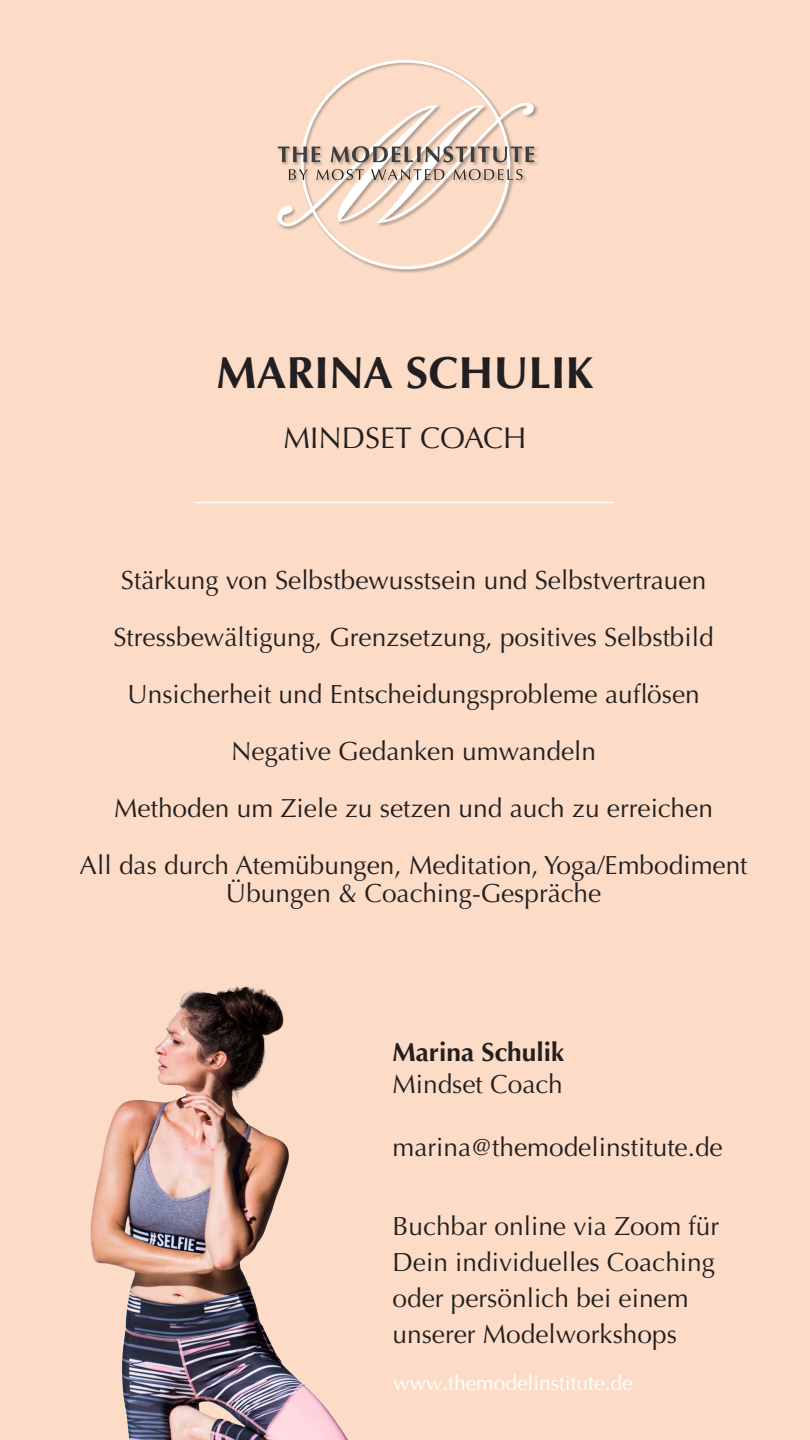
<style>
.page{position:relative;width:810px;height:1440px;background:#fcdcc6}
.page>*{position:absolute;margin:0;border:0;box-sizing:border-box;transform-origin:0 0}
.t1{font:700 45px "Optima";color:#231f20}
.t2{font:30px "Optima";color:#231f20}
.t3{font:26.25px/36px "Optima";color:#231f20}
.t4{font:700 26.25px "Optima";color:#231f20}
.t5{font:21px "Optima";color:#fff}
</style>
<div class="page">
<div style="left:277px;top:59px;width:262px;height:215px;background:#231f20;opacity:.35"></div>
<svg style="left:277px;top:97px;width:262px;height:134px"></svg>
<hr style="left:196px;top:502px;width:418px;height:1px;background:#fff">
<img style="left:90px;top:986px;width:258px;height:454px">
<p class="t1" style="left:217px;top:346px;width:378px">MARINA SCHULIK</p>
<p class="t2" style="left:283px;top:421px;width:245px">MINDSET COACH</p>
<p class="t3" style="left:121px;top:562px;width:587px">Stärkung von Selbstbewusstsein und Selbstvertrauen</p>
<p class="t3" style="left:113px;top:619px;width:602px">Stressbewältigung, Grenzsetzung, positives Selbstbild</p>
<p class="t3" style="left:127px;top:676px;width:574px">Unsicherheit und Entscheidungsprobleme auflösen</p>
<p class="t3" style="left:231px;top:733px;width:366px">Negative Gedanken umwandeln</p>
<p class="t3" style="left:114px;top:790px;width:600px">Methoden um Ziele zu setzen und auch zu erreichen</p>
<p class="t3" style="left:80px;top:851px;width:669px;line-height:28.5px;text-align:center">All das durch Atemübungen, Meditation, Yoga/Embodiment<br>Übungen &amp; Coaching-Gespräche</p>
<p class="t4" style="left:393px;top:1037px;width:173px">Marina Schulik</p>
<p class="t3" style="left:393px;top:1066px;width:172px">Mindset Coach</p>
<p class="t3" style="left:393px;top:1129px;width:332px">marina@themodelinstitute.de</p>
<p class="t3" style="left:393px;top:1208px;width:328px">Buchbar online via Zoom für<br>Dein individuelles Coaching oder persönlich bei einem unserer Modelworkshops</p>
<p class="t5" style="left:393px;top:1370px;width:241px">www.themodelinstitute.de</p>
</div>
